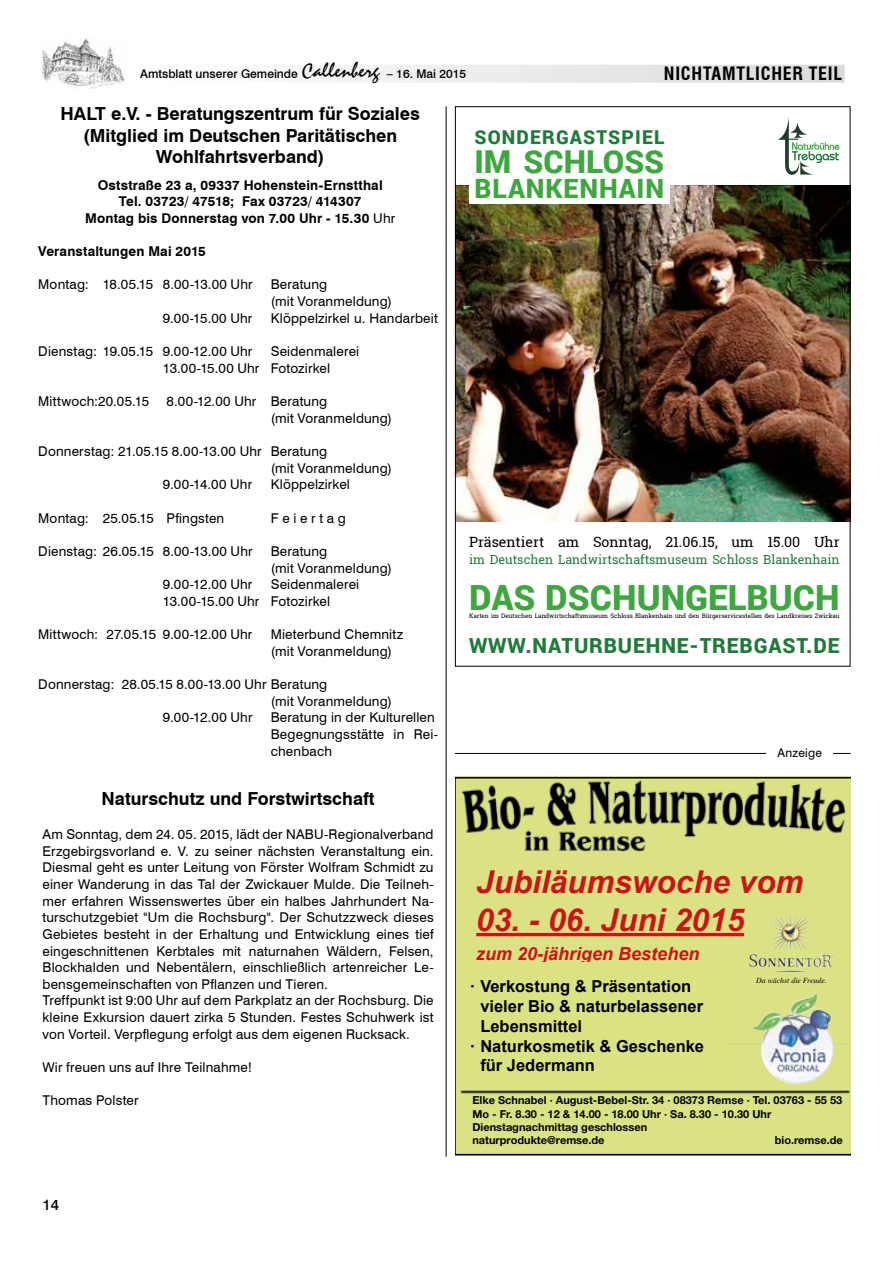
<style>
.page{position:relative;width:893px;height:1263px;background:#fff}
.page>*{position:absolute;margin:0;border:0;box-sizing:border-box;transform-origin:0 0}
.t1{font:900 34.65px "Roboto";color:#3fa73f}
.t2{font:900 31.65px "Roboto";color:#3fa73f}
.t3{font:italic 700 31.5px "Arial";color:#cd1316}
.t4{font:900 26.55px "Roboto";letter-spacing:.035em;color:#3fa73f}
.t5{font:900 20.7px "Roboto";letter-spacing:.045em;color:#207b3a}
.t6{font:900 19.05px "Roboto";letter-spacing:.06em;color:#207b3a}
.t7{font:700 18px/21.6px "Swiss 721 BT";color:#000;text-align:center}
.t8{font:italic 700 18px "Arial";color:#cd1316}
.t9{font:700 condensed 18px "Swiss 721 BT";letter-spacing:.04em;color:#000}
.t10{font:700 condensed 17.25px/22px "Frutiger LT";color:#000;scale:1.09 1}
.t11{font:700 16.5px "Arial";color:#000}
.t12{font:500 15px "Swiss 721 BT";color:#000}
.t13{font:14.1px "Roboto Slab";color:#000}
.t14{font:13.5px/16.6px "Swiss 721 BT";letter-spacing:.01em;color:#000}
.t15{font:700 13.5px/16.6px "Swiss 721 BT";letter-spacing:.01em;color:#000;text-align:center}
.t16{font:12.45px "Roboto Slab";color:#207b3a}
.t17{font:500 12px "Swiss 721 BT";color:#000}
.t18{font:12px "Swiss 721 BT";letter-spacing:.015em;color:#000}
.t19{font:700 10.95px/13.2px "Helvetica Neue LT";color:#000}
.t20{font:italic 7.8px "Times LT";color:#000}
.t21{font:6.15px "Roboto Slab";color:#000}
.s1{font-family:"Staccato 222 BT";font-weight:400;font-size:21px}
.s2{font-weight:400}
</style>
<div class="page">
<img style="left:41px;top:39px;width:85px;height:49px">
<div style="left:140px;top:65px;width:705px;height:18px;background:linear-gradient(to right,#fff,#dadada)"></div>
<hr style="left:446px;top:106px;width:1px;height:1051px;background:#000">
<svg style="left:778px;top:117px;width:62px;height:58px"></svg>
<img style="left:457px;top:186px;width:391px;height:335px">
<div style="left:469px;top:107px;width:201px;height:97px;background:#fff"></div>
<svg style="left:455px;top:777px;width:395px;height:378px;background:#c6cd7b"></svg>
<img style="left:788px;top:990px;width:28px;height:25px">
<svg style="left:789px;top:916px;width:13px;height:10px"></svg>
<hr style="left:476px;top:933px;width:268px;height:3px;background:#cd1316">
<div style="left:470px;top:962px;width:255px;height:127px;background:#dbe282"></div>
<hr style="left:455px;top:753px;width:395px;height:1px;background:#000">
<div style="left:766px;top:738px;width:67px;height:29px;background:#fff"></div>
<p class="t17" style="left:140px;top:67px;width:327px">Amtsblatt unserer Gemeinde <span class="s1">Callenberg</span> – 16. Mai 2015</p>
<h3 class="t9" style="left:664px;top:63px;width:180px">NICHTAMTLICHER TEIL</h3>
<h3 class="t7" style="left:61px;top:103px;width:361px">HALT e.V. - Beratungszentrum für Soziales (Mitglied im Deutschen Paritätischen<br>Wohlfahrtsverband)</h3>
<p class="t15" style="left:85px;top:176px;width:312px">Oststraße 23 a, 09337 Hohenstein-Ernstthal<br>Tel. 03723/ 47518; Fax 03723/ 414307<br>Montag bis Donnerstag von 7.00 Uhr - 15.30 <span class="s2">Uhr</span></p>
<p class="t15" style="left:38px;top:243px;width:169px">Veranstaltungen Mai 2015</p>
<p class="t14" style="left:38px;top:276px;width:216px">Montag: 18.05.15 8.00-13.00 Uhr</p>
<p class="t14" style="left:271px;top:276px;width:123px">Beratung<br>(mit Voranmeldung)</p>
<p class="t14" style="left:163px;top:310px;width:91px">9.00-15.00 Uhr</p>
<p class="t14" style="left:271px;top:310px;width:169px">Klöppelzirkel u. Handarbeit</p>
<p class="t14" style="left:38px;top:343px;width:216px">Dienstag: 19.05.15 9.00-12.00 Uhr</p>
<p class="t14" style="left:163px;top:343px;width:198px;text-indent:108px">Seidenmalerei<br>13.00-15.00 Uhr Fotozirkel</p>
<p class="t14" style="left:38px;top:393px;width:112px">Mittwoch:20.05.15</p>
<p class="t14" style="left:271px;top:393px;width:123px;text-indent:-104px">8.00-12.00 Uhr Beratung<br>(mit Voranmeldung)</p>
<p class="t14" style="left:38px;top:443px;width:291px">Donnerstag: 21.05.15 8.00-13.00 Uhr Beratung</p>
<p class="t14" style="left:271px;top:459px;width:123px">(mit Voranmeldung)</p>
<p class="t14" style="left:163px;top:476px;width:91px">9.00-14.00 Uhr</p>
<p class="t14" style="left:271px;top:476px;width:81px">Klöppelzirkel</p>
<p class="t14" style="left:38px;top:509px;width:188px">Montag: 25.05.15 Pfingsten</p>
<p class="t14" style="left:271px;top:509px;width:77px">F e i e r t a g</p>
<p class="t14" style="left:38px;top:543px;width:216px">Dienstag: 26.05.15 8.00-13.00 Uhr</p>
<p class="t14" style="left:271px;top:543px;width:123px">Beratung<br>(mit Voranmeldung)</p>
<p class="t14" style="left:163px;top:576px;width:91px">9.00-12.00 Uhr</p>
<p class="t14" style="left:163px;top:576px;width:198px;text-indent:108px">Seidenmalerei<br>13.00-15.00 Uhr Fotozirkel</p>
<p class="t14" style="left:38px;top:626px;width:216px">Mittwoch: 27.05.15 9.00-12.00 Uhr</p>
<p class="t14" style="left:271px;top:626px;width:134px">Mieterbund Chemnitz (mit Voranmeldung)</p>
<p class="t14" style="left:38px;top:676px;width:291px">Donnerstag: 28.05.15 8.00-13.00 Uhr Beratung</p>
<p class="t14" style="left:271px;top:692px;width:123px">(mit Voranmeldung)</p>
<p class="t14" style="left:163px;top:709px;width:91px">9.00-12.00 Uhr</p>
<p class="t14" style="left:271px;top:709px;width:169px">Beratung in der Kulturellen<br>Begegnungsstätte in Rei&shy;chenbach</p>
<h3 class="t7" style="left:102px;top:787px;width:275px">Naturschutz und Forstwirtschaft</h3>
<p class="t14" style="left:43px;top:826px;width:393px">Am Sonntag, dem 24. 05. 2015, lädt der NABU-Regionalverband Erzgebirgsvorland e. V. zu seiner nächsten Veranstaltung ein.<br>Diesmal geht es unter Leitung von Förster Wolfram Schmidt zu einer Wanderung in das Tal der Zwickauer Mulde. Die Teilneh&shy;mer erfahren Wissenswertes über ein halbes Jahrhundert Na&shy;turschutzgebiet "Um die Rochsburg". Der Schutzzweck dieses Gebietes besteht in der Erhaltung und Entwicklung eines tief eingeschnittenen Kerbtales mit naturnahen Wäldern, Felsen, Blockhalden und Nebentälern, einschließlich artenreicher Le&shy;bensgemeinschaften von Pflanzen und Tieren.<br>Treffpunkt ist 9:00 Uhr auf dem Parkplatz an der Rochsburg. Die kleine Exkursion dauert zirka 5 Stunden. Festes Schuhwerk ist von Vorteil. Verpflegung erfolgt aus dem eigenen Rucksack.</p>
<p class="t14" style="left:43px;top:1059px;width:211px">Wir freuen uns auf Ihre Teilnahme!</p>
<p class="t14" style="left:43px;top:1092px;width:98px">Thomas Polster</p>
<p class="t12" style="left:43px;top:1196px;width:18px">14</p>
<h3 class="t6" style="left:474px;top:124px;width:191px">SONDERGASTSPIEL</h3>
<h2 class="t2" style="left:474px;top:139px;width:191px">IM SCHLOSS</h2>
<h3 class="t4" style="left:474px;top:170px;width:191px">BLANKENHAIN</h3>
<p class="t13" style="left:469px;top:532px;width:372px">Präsentiert am Sonntag, 21.06.15, um 15.00 Uhr</p>
<p class="t16" style="left:469px;top:551px;width:372px">im Deutschen Landwirtschaftsmuseum Schloss Blankenhain</p>
<h1 class="t1" style="left:469px;top:573px;width:372px">DAS DSCHUNGELBUCH</h1>
<p class="t21" style="left:469px;top:612px;width:372px">Karten im Deutschen Landwirtschaftsmuseum Schloss Blankenhain und den Bürgerservicestellen des Landkreises Zwickau</p>
<h3 class="t5" style="left:469px;top:631px;width:372px">WWW.NATURBUEHNE-TREBGAST.DE</h3>
<p class="t18" style="left:778px;top:746px;width:46px">Anzeige</p>
<h3 class="t3" style="left:476px;top:861px;width:329px">Jubiläumswoche vom</h3>
<h3 class="t3" style="left:476px;top:899px;width:269px">03. - 06. Juni 2015</h3>
<h3 class="t8" style="left:476px;top:942px;width:225px">zum 20-jährigen Bestehen</h3>
<p class="t11" style="left:470px;top:975px;width:223px">· Verkostung &amp; Präsentation</p>
<p class="t11" style="left:480px;top:995px;width:224px">vieler Bio &amp; naturbelassener</p>
<p class="t11" style="left:480px;top:1015px;width:103px">Lebensmittel</p>
<p class="t11" style="left:470px;top:1035px;width:236px">· Naturkosmetik &amp; Geschenke</p>
<p class="t11" style="left:480px;top:1054px;width:116px">für Jedermann</p>
<p class="t20" style="left:756px;top:975px;width:72px">Da wächst die Freude.</p>
<p class="t10" style="left:483px;top:982px;width:206px">vieler Bio &amp; naturbelassener<br>Lebensmittel</p>
<p class="t10" style="left:483px;top:1035px;width:207px;text-indent:-13px">• Naturkosmetik &amp; Geschenke für Jedermann</p>
<p class="t19" style="left:472px;top:1093px;width:371px">Elke Schnabel · August-Bebel-Str. 34 · 08373 Remse · Tel. 03763 - 55 53<br>Mo - Fr. 8.30 - 12 &amp; 14.00 - 18.00 Uhr · Sa. 8.30 - 10.30 Uhr Dienstagnachmittag geschlossen<br>naturprodukte@remse.de</p>
<p class="t19" style="left:775px;top:1133px;width:69px">bio.remse.de</p>
</div>
